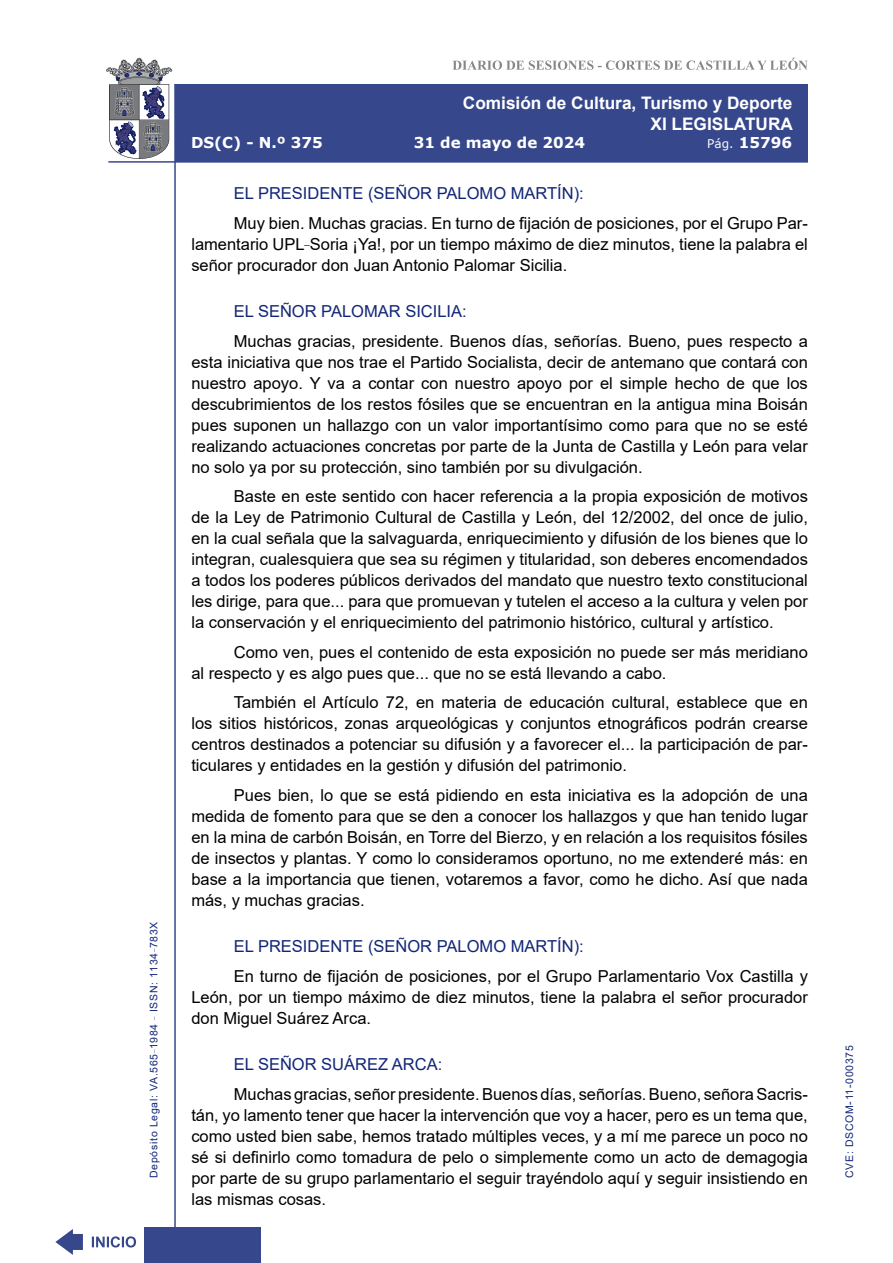
<style>
.page{position:relative;width:893px;height:1263px;background:#fff}
.page>*{position:absolute;margin:0;border:0;box-sizing:border-box;transform-origin:0 0}
.t1{font:700 17.25px/20.7px "Arial";color:#fff;text-align:right}
.t2{font:16.5px/21px "Arial";color:#000;text-align:justify}
.Orador{font:16.5px "Arial";color:#122678}
.t3{font:700 15px "Verdana";color:#fff}
.t4{font:10.5px "Arial";letter-spacing:.065em;color:#122678}
.s1{font-weight:400;font-size:12px}
</style>
<div class="page">
<svg style="left:452px;top:58px;width:356px;height:12px"></svg>
<hr style="left:174px;top:84px;width:2px;height:1179px;background:#36478c">
<div style="left:144px;top:1227px;width:117px;height:36px;background:#36478c"></div>
<div style="left:175px;top:84px;width:633px;height:78px;background:#36478c"></div>
<hr style="left:108px;top:161px;width:700px;height:2px;background:#36478c">
<svg style="left:92px;top:1236px;width:44px;height:11px"></svg>
<svg style="left:55px;top:1229px;width:28px;height:26px"></svg>
<svg style="left:106px;top:58px;width:66px;height:101px"></svg>
<p class="t4" style="left:146px;top:1178px;width:258px;rotate:-90deg">Depósito Legal: VA.565<sup>_</sup>1984 <sup>_</sup> ISSN: 1134<sup>_</sup>783X</p>
<p class="t1" style="left:463px;top:93px;width:332px">Comisión de Cultura, Turismo y Deporte<br>XI LEGISLATURA</p>
<p class="t3" style="left:191px;top:132px;width:133px">DS(C) - N.º 375</p>
<p class="t3" style="left:414px;top:132px;width:173px">31 de mayo de 2024</p>
<p class="t3" style="left:707px;top:132px;width:86px"><span class="s1">Pág.</span> 15796</p>
<p class="Orador" style="left:234px;top:182px;width:351px">EL PRESIDENTE (SEÑOR PALOMO MARTÍN):</p>
<p class="t2" style="left:191px;top:212px;width:618px;text-indent:43px">Muy bien. Muchas gracias. En turno de fijación de posiciones, por el Grupo Par&shy;lamentario UPL<sup>_</sup>Soria ¡Ya!, por un tiempo máximo de diez minutos, tiene la palabra el señor procurador don Juan Antonio Palomar Sicilia.</p>
<p class="Orador" style="left:234px;top:300px;width:234px">EL SEÑOR PALOMAR SICILIA:</p>
<p class="t2" style="left:191px;top:330px;width:618px;text-indent:43px">Muchas gracias, presidente. Buenos días, señorías. Bueno, pues respecto a esta iniciativa que nos trae el Partido Socialista, decir de antemano que contará con nuestro apoyo. Y va a contar con nuestro apoyo por el simple hecho de que los descubrimientos de los restos fósiles que se encuentran en la antigua mina Boisán pues suponen un hallazgo con un valor importantísimo como para que no se esté realizando actuaciones concretas por parte de la Junta de Castilla y León para velar no solo ya por su protección, sino también por su divulgación.</p>
<p class="t2" style="left:191px;top:486px;width:618px;text-indent:43px">Baste en este sentido con hacer referencia a la propia exposición de motivos de la Ley de Patrimonio Cultural de Castilla y León, del 12/2002, del once de julio, en la cual señala que la salvaguarda, enriquecimiento y difusión de los bienes que lo integran, cualesquiera que sea su régimen y titularidad, son deberes encomendados a todos los poderes públicos derivados del mandato que nuestro texto constitucional les dirige, para que... para que promuevan y tutelen el acceso a la cultura y velen por la conservación y el enriquecimiento del patrimonio histórico, cultural y artístico.</p>
<p class="t2" style="left:191px;top:641px;width:618px;text-indent:43px">Como ven, pues el contenido de esta exposición no puede ser más meridiano al respecto y es algo pues que... que no se está llevando a cabo.</p>
<p class="t2" style="left:191px;top:692px;width:618px;text-indent:43px">También el Artículo 72, en materia de educación cultural, establece que en los sitios históricos, zonas arqueológicas y conjuntos etnográficos podrán crearse centros destinados a potenciar su difusión y a favorecer el... la participación de par&shy;ticulares y entidades en la gestión y difusión del patrimonio.</p>
<p class="t2" style="left:191px;top:784px;width:618px;text-indent:43px">Pues bien, lo que se está pidiendo en esta iniciativa es la adopción de una medida de fomento para que se den a conocer los hallazgos y que han tenido lugar en la mina de carbón Boisán, en Torre del Bierzo, y en relación a los requisitos fósiles de insectos y plantas. Y como lo consideramos oportuno, no me extenderé más: en base a la importancia que tienen, votaremos a favor, como he dicho. Así que nada más, y muchas gracias.</p>
<p class="Orador" style="left:234px;top:935px;width:351px">EL PRESIDENTE (SEÑOR PALOMO MARTÍN):</p>
<p class="t2" style="left:191px;top:965px;width:618px;text-indent:43px">En turno de fijación de posiciones, por el Grupo Parlamentario Vox Castilla y León, por un tiempo máximo de diez minutos, tiene la palabra el señor procurador don Miguel Suárez Arca.</p>
<p class="Orador" style="left:234px;top:1053px;width:210px">EL SEÑOR SUÁREZ ARCA:</p>
<p class="t2" style="left:191px;top:1083px;width:618px;text-indent:43px">Muchas gracias, señor presidente. Buenos días, señorías. Bueno, señora Sacris&shy;tán, yo lamento tener que hacer la intervención que voy a hacer, pero es un tema que, como usted bien sabe, hemos tratado múltiples veces, y a mí me parece un poco no sé si definirlo como tomadura de pelo o simplemente como un acto de demagogia por parte de su grupo parlamentario el seguir trayéndolo aquí y seguir insistiendo en las mismas cosas.</p>
<p class="t4" style="left:842px;top:1178px;width:134px;rotate:-90deg">CVE: DSCOM-11-000375</p>
</div>
